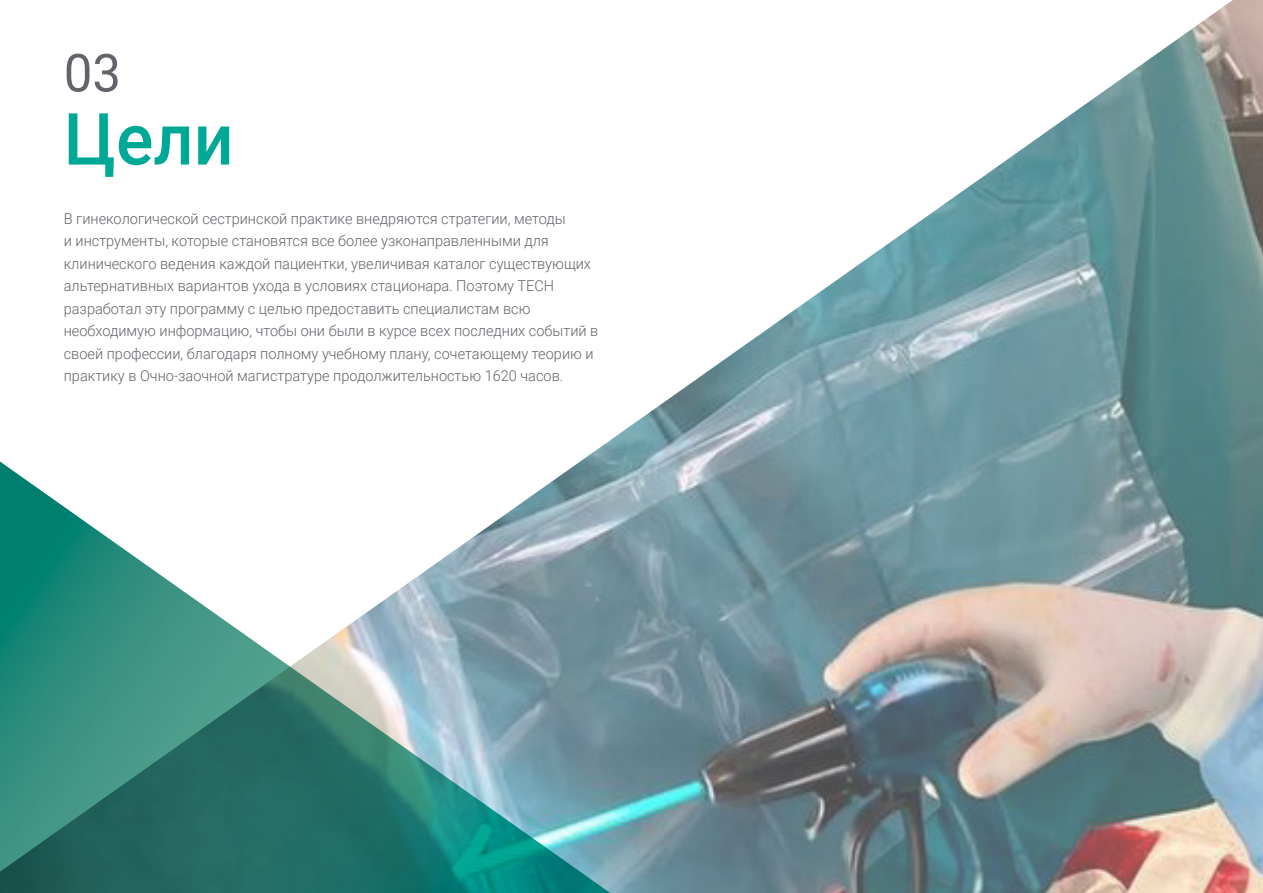
<style>
.page{position:relative;width:1263px;height:893px;background:#fff}
.page>*{position:absolute;margin:0;border:0;box-sizing:border-box;transform-origin:0 0}
.t1{font:500 72px "Roboto";color:#00a996}
.t2{font:52.5px "Roboto";color:#61646a}
.t3{font:300 15px/22.5px "Roboto";color:#61646a}
</style>
<div class="page">
<img style="left:602px;top:0;width:661px;height:893px">
<svg style="left:0;top:446px;width:640px;height:447px"></svg>
<h2 class="t2" style="left:64px;top:36px;width:59px">03</h2>
<h1 class="t1" style="left:64px;top:89px;width:171px">Цели</h1>
<p class="t3" style="left:64px;top:207px;width:536px">В гинекологической сестринской практике внедряются стратегии, методы<br>и инструменты, которые становятся все более узконаправленными для клинического ведения каждой пациентки, увеличивая каталог существующих альтернативных вариантов ухода в условиях стационара. Поэтому TECH разработал эту программу с целью предоставить специалистам всю необходимую информацию, чтобы они были в курсе всех последних событий в своей профессии, благодаря полному учебному плану, сочетающему теорию и практику в Очно-заочной магистратуре продолжительностью 1620 часов.</p>
</div>
